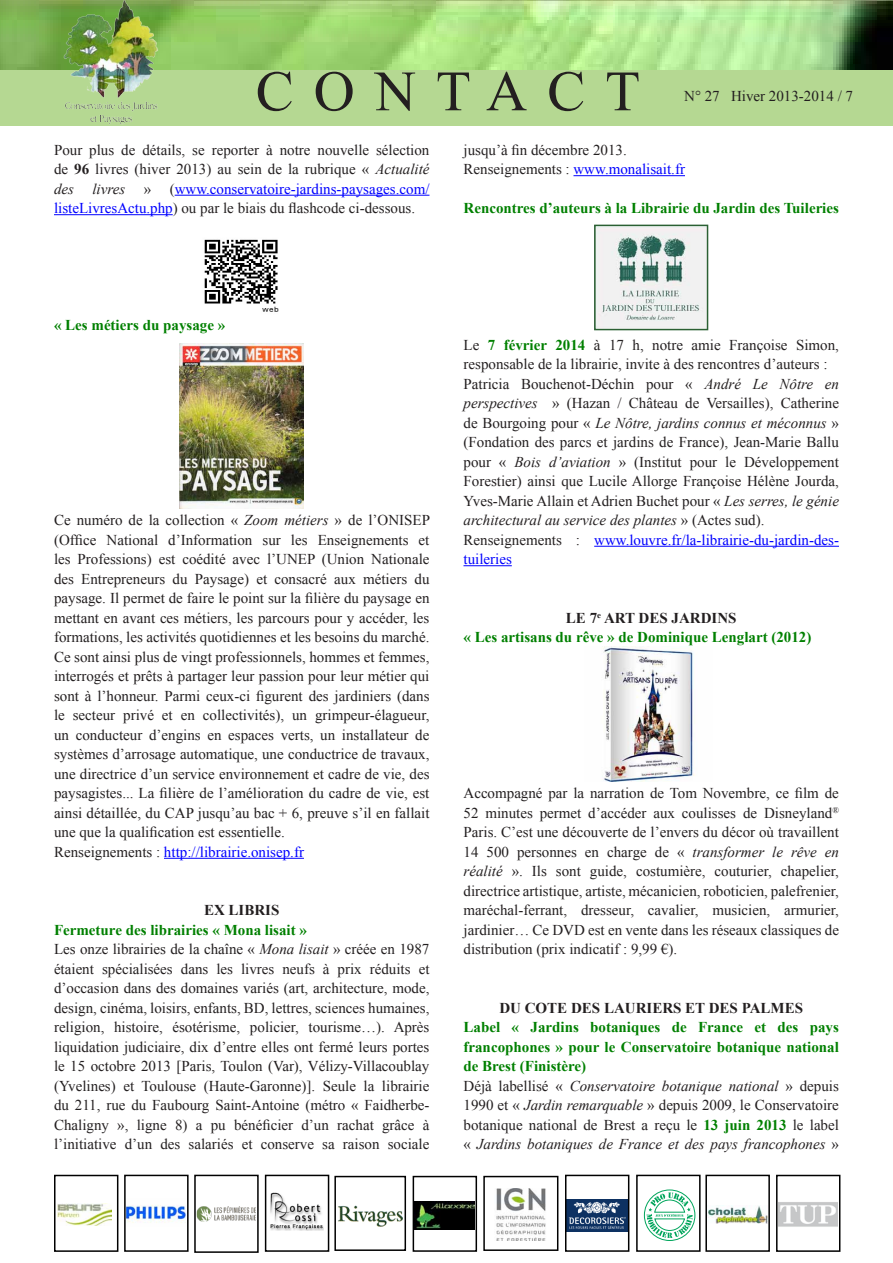
<style>
.page{position:relative;width:893px;height:1263px;background:#fff}
.page>*{position:absolute;margin:0;border:0;box-sizing:border-box;transform-origin:0 0}
.t1{font:57px "Times New Roman";letter-spacing:.35em;color:#231f20}
.Body_Text_2{font:15px/19.5px "Times New Roman";color:#231f20;text-align:justify}
.Corps_de_texte_22{font:15px/19.5px "Times New Roman";color:#231f20;text-align:justify}
.t2{font:700 15px/19.5px "Times New Roman";color:#008000;text-align:justify}
.t3{font:15px/19.5px "Times New Roman";color:#00f}
.t4{font:700 15px "Times New Roman";color:#231f20}
.s1{font-weight:700}
.s2{font-style:italic}
.s3{color:#00f}
.s4{color:#231f20}
.s5{font-weight:700;color:#008000}
</style>
<div class="page">
<div style="left:636px;top:1175px;width:65px;height:77px;border:2px solid #000"></div>
<div style="left:0;top:70px;width:893px;height:55px;background:#b5d892"></div>
<img style="left:0;top:0;width:893px;height:70px">
<img style="left:54px;top:0;width:120px;height:126px">
<img style="left:708px;top:1205px;width:59px;height:18px">
<img style="left:197px;top:1206px;width:59px;height:15px">
<img style="left:270px;top:1192px;width:54px;height:38px">
<img style="left:338px;top:1205px;width:65px;height:21px">
<img style="left:779px;top:1202px;width:58px;height:25px">
<img style="left:496px;top:1188px;width:50px;height:53px">
<img style="left:416px;top:1202px;width:58px;height:28px">
<img style="left:568px;top:1200px;width:58px;height:31px">
<img style="left:58px;top:1204px;width:53px;height:21px">
<div style="left:776px;top:1175px;width:64px;height:77px;border:2px solid #000"></div>
<div style="left:124px;top:1175px;width:65px;height:77px;border:2px solid #000"></div>
<div style="left:194px;top:1175px;width:65px;height:78px;border:2px solid #000"></div>
<div style="left:265px;top:1175px;width:64px;height:77px;border:2px solid #000"></div>
<div style="left:334px;top:1176px;width:72px;height:75px;border:2px solid #000"></div>
<div style="left:413px;top:1176px;width:64px;height:76px;border:2px solid #000"></div>
<div style="left:483px;top:1176px;width:75px;height:75px;border:2px solid #000"></div>
<div style="left:54px;top:1175px;width:64px;height:77px;border:2px solid #000"></div>
<div style="left:565px;top:1175px;width:64px;height:77px;border:2px solid #000"></div>
<div style="left:705px;top:1175px;width:65px;height:77px;border:2px solid #000"></div>
<img style="left:126px;top:1198px;width:60px;height:29px">
<div style="left:644px;top:1190px;width:51px;height:51px;border:1px solid #00a55c;border-radius:50%"></div>
<svg style="left:647px;top:1192px;width:46px;height:46px"></svg>
<hr style="left:573px;top:175px;width:112px;height:1px;background:#00f">
<hr style="left:594px;top:546px;width:245px;height:1px;background:#00f">
<hr style="left:463px;top:565px;width:49px;height:1px;background:#00f">
<hr style="left:175px;top:195px;width:254px;height:1px;background:#00f">
<hr style="left:54px;top:214px;width:119px;height:1px;background:#00f">
<hr style="left:164px;top:858px;width:140px;height:1px;background:#00f">
<img style="left:180px;top:343px;width:124px;height:165px">
<img style="left:204px;top:239px;width:75px;height:73px">
<img style="left:597px;top:228px;width:108px;height:99px">
<div style="left:594px;top:225px;width:114px;height:105px;border:2px solid #2b6033"></div>
<img style="left:603px;top:646px;width:92px;height:135px">
<h1 class="t1" style="left:256px;top:53px;width:386px">CONTACT</h1>
<p class="Body_Text_2" style="left:684px;top:86px;width:170px">N° 27 Hiver 2013-2014 / 7</p>
<p class="Body_Text_2" style="left:54px;top:140px;width:377px">Pour plus de détails, se reporter à notre nouvelle sélection de <span class="s1">96</span> livres (hiver 2013) au sein de la rubrique « <span class="s2">Actualité des livres</span> » (<span class="s3">www.conservatoire-jardins-paysages.com/ listeLivresActu.php</span>) ou par le biais du flashcode ci-dessous.</p>
<p class="Body_Text_2" style="left:463px;top:140px;width:165px">jusqu’à fin décembre 2013.</p>
<p class="t3" style="left:463px;top:159px;width:223px"><span class="s4">Renseignements :</span> www.monalisait.fr</p>
<p class="t2" style="left:463px;top:198px;width:377px">Rencontres d’auteurs à la Librairie du Jardin des Tuileries</p>
<p class="t2" style="left:54px;top:315px;width:173px">« Les métiers du paysage »</p>
<p class="Body_Text_2" style="left:54px;top:510px;width:378px">Ce numéro de la collection « <span class="s2">Zoom métiers</span> » de l’ONISEP (Office National d’Information sur les Enseignements et les Professions) est coédité avec l’UNEP (Union Nationale des Entrepreneurs du Paysage) et consacré aux métiers du paysage. Il permet de faire le point sur la filière du paysage en mettant en avant ces métiers, les parcours pour y accéder, les formations, les activités quotidiennes et les besoins du marché.<br>Ce sont ainsi plus de vingt professionnels, hommes et femmes, interrogés et prêts à partager leur passion pour leur métier qui sont à l’honneur. Parmi ceux-ci figurent des jardiniers (dans le secteur privé et en collectivités), un grimpeur-élagueur, un conducteur d’engins en espaces verts, un installateur de systèmes d’arrosage automatique, une conductrice de travaux, une directrice d’un service environnement et cadre de vie, des paysagistes... La filière de l’amélioration du cadre de vie, est ainsi détaillée, du CAP jusqu’au bac + 6, preuve s’il en fallait une que la qualification est essentielle.</p>
<p class="t3" style="left:54px;top:842px;width:251px"><span class="s4">Renseignements :</span> http://librairie.onisep.fr</p>
<p class="t4" style="left:204px;top:900px;width:77px">EX LIBRIS</p>
<p class="t2" style="left:54px;top:919px;width:255px">Fermeture des librairies « Mona lisait »</p>
<p class="Body_Text_2" style="left:54px;top:939px;width:377px">Les onze librairies de la chaîne « <span class="s2">Mona lisait</span> » créée en 1987 étaient spécialisées dans les livres neufs à prix réduits et d’occasion dans des domaines variés (art, architecture, mode, design, cinéma, loisirs, enfants, BD, lettres, sciences humaines, religion, histoire, ésotérisme, policier, tourisme…). Après liquidation judiciaire, dix d’entre elles ont fermé leurs portes le 15 octobre 2013 [Paris, Toulon (Var), Vélizy-Villacoublay (Yvelines) et Toulouse (Haute-Garonne)]. Seule la librairie du 211, rue du Faubourg Saint-Antoine (métro « Faidherbe-Chaligny », ligne 8) a pu bénéficier d’un rachat grâce à l’initiative d’un des salariés et conserve sa raison sociale</p>
<p class="Body_Text_2" style="left:463px;top:335px;width:377px">Le <span class="s5">7 février 2014</span> à 17 h, notre amie Françoise Simon, responsable de la librairie, invite à des rencontres d’auteurs :</p>
<p class="Corps_de_texte_22" style="left:463px;top:374px;width:377px">Patricia Bouchenot-Déchin pour « <span class="s2">André Le Nôtre en perspectives</span> » (Hazan / Château de Versailles), Catherine de Bourgoing pour « <span class="s2">Le Nôtre, jardins connus et méconnus</span> » (Fondation des parcs et jardins de France), Jean-Marie Ballu pour « <span class="s2">Bois d’aviation</span> » (Institut pour le Développement Forestier) ainsi que Lucile Allorge Françoise Hélène Jourda, Yves-Marie Allain et Adrien Buchet pour « <span class="s2">Les serres, le génie architectural au service des plantes</span> » (Actes sud).</p>
<p class="t3" style="left:463px;top:530px;width:377px"><span class="s4">Renseignements :</span> www.louvre.fr/la-librairie-du-jardin-des&shy;tuileries</p>
<p class="t4" style="left:566px;top:607px;width:172px">LE 7<sup>e</sup> ART DES JARDINS</p>
<p class="t2" style="left:463px;top:627px;width:349px">« Les artisans du rêve » de Dominique Lenglart (2012)</p>
<p class="Body_Text_2" style="left:463px;top:783px;width:377px">Accompagné par la narration de Tom Novembre, ce film de 52 minutes permet d’accéder aux coulisses de Disneyland<sup>® </sup>Paris. C’est une découverte de l’envers du décor où travaillent 14 500 personnes en charge de « <span class="s2">transformer le rêve en réalité</span> ». Ils sont guide, costumière, couturier, chapelier, directrice artistique, artiste, mécanicien, roboticien, palefrenier, maréchal-ferrant, dresseur, cavalier, musicien, armurier, jardinier… Ce DVD est en vente dans les réseaux classiques de distribution (prix indicatif : 9,99 €).</p>
<p class="t4" style="left:499px;top:997px;width:305px">DU COTE DES LAURIERS ET DES PALMES</p>
<p class="t2" style="left:463px;top:1017px;width:377px">Label « Jardins botaniques de France et des pays francophones » pour le Conservatoire botanique national de Brest (Finistère)</p>
<p class="Body_Text_2" style="left:463px;top:1076px;width:377px">Déjà labellisé « <span class="s2">Conservatoire botanique national</span> » depuis 1990 et « <span class="s2">Jardin remarquable</span> » depuis 2009, le Conservatoire botanique national de Brest a reçu le <span class="s5">13 juin 2013</span> le label « <span class="s2">Jardins botaniques de France et des pays francophones</span> »</p>
</div>
